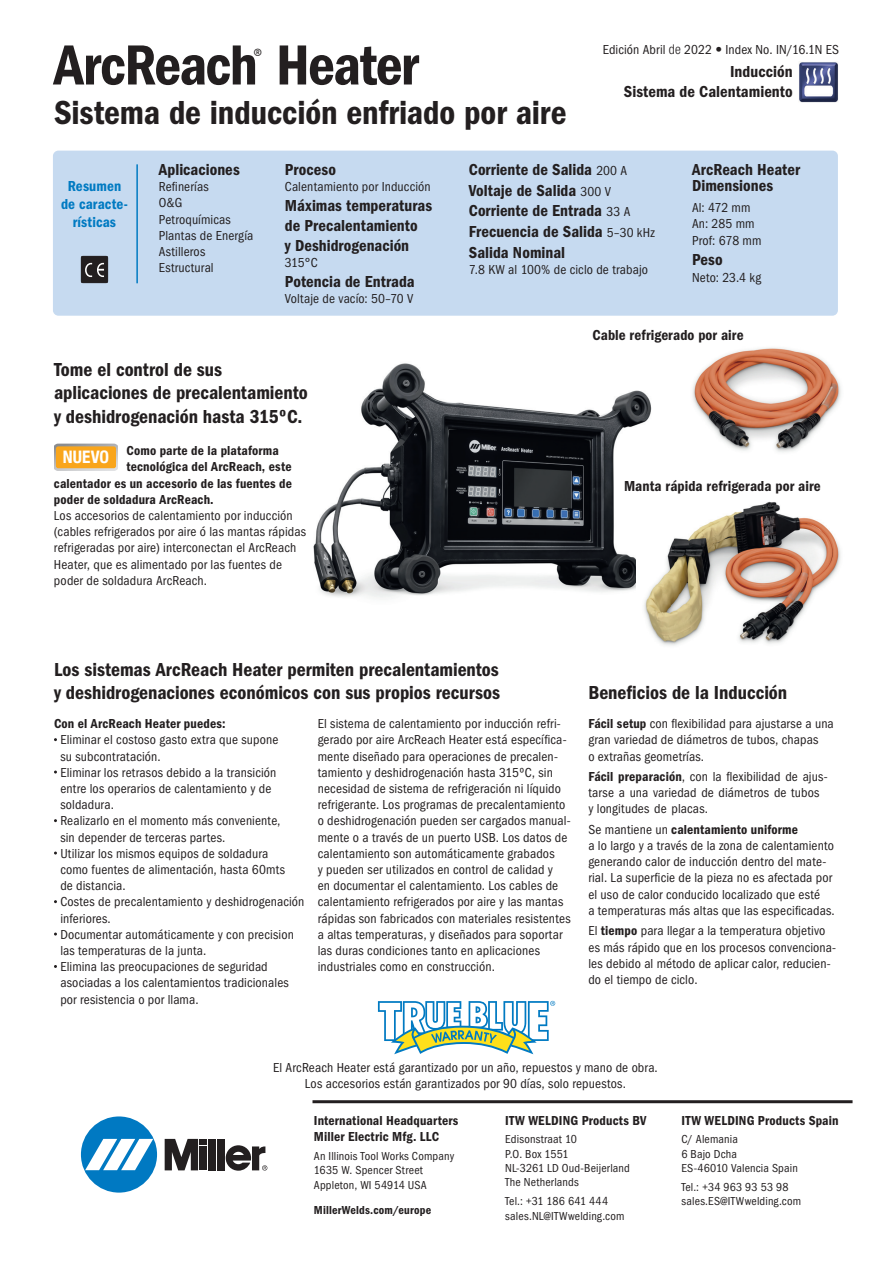
<style>
.page{position:relative;width:893px;height:1263px;background:#fff}
.page>*{position:absolute;margin:0;border:0;box-sizing:border-box;transform-origin:0 0}
.t1{font:58.5px "ITC Franklin Gothic Std Dm Cd";letter-spacing:-.03em;color:#231f20}
.t2{font:34.5px "ITC Franklin Gothic Std Dm Cd";letter-spacing:-.005em;color:#231f20}
.t3{font:19.5px/23.4px "ITC Franklin Gothic Std Dm Cd";color:#231f20}
.t4{font:condensed 18.3px "ITC Franklin Gothic Std";color:#231f20}
.t5{font:700 condensed 17.25px "Helvetica Neue LT Com";letter-spacing:.005em;color:#fff}
.t6{font:16.5px/20.7px "ITC Franklin Gothic Std Dm Cd";color:#231f20}
.t7{font:15px "ITC Franklin Gothic Std Dm Cd";letter-spacing:.005em;color:#231f20}
.t8{font:15px/18px "ITC Franklin Gothic Std Dm Cd";letter-spacing:.005em;color:#007ac2;text-align:center}
.t9{font:condensed 13.5px/16.2px "ITC Franklin Gothic Std";letter-spacing:.01em;color:#231f20}
.t10{font:13.5px/16.2px "ITC Franklin Gothic Std Dm Cd";letter-spacing:.01em;color:#231f20}
.t11{font:condensed 12px/14.4px "ITC Franklin Gothic Std";letter-spacing:.015em;color:#231f20}
.t12{font:12px "ITC Franklin Gothic Std Dm Cd";letter-spacing:.015em;color:#231f20}
.s1{font-family:"Helvetica Neue LT Com";font-weight:300}
.s2{font-family:"Helvetica Neue LT Com";font-weight:200;font-stretch:normal}
.s3{font-family:"ITC Franklin Gothic Std";font-stretch:condensed;font-size:13.5px}
.s4{font-family:"ITC Franklin Gothic Std Dm Cd";font-stretch:normal}
.s5{font-family:"ITC Franklin Gothic Std";font-stretch:condensed}
</style>
<div class="page">
<img style="left:313px;top:363px;width:339px;height:235px">
<img style="left:636px;top:471px;width:205px;height:175px">
<img style="left:799px;top:62px;width:39px;height:40px">
<div style="left:53px;top:151px;width:785px;height:165px;background:#c6daf0;border-radius:5px"></div>
<svg style="left:81px;top:256px;width:27px;height:27px"></svg>
<hr style="left:136px;top:164px;width:2px;height:119px;background:#007ac2">
<div style="left:81px;top:1116px;width:76px;height:76px;background:#0079c2;border-radius:50%"></div>
<svg style="left:85px;top:1139px;width:68px;height:31px"></svg>
<div style="left:209px;top:1139px;width:7px;height:31px;background:#231f20"></div>
<div style="left:218px;top:1139px;width:7px;height:31px;background:#231f20"></div>
<svg style="left:165px;top:1139px;width:42px;height:31px"></svg>
<svg style="left:226px;top:1145px;width:41px;height:26px"></svg>
<hr style="left:312px;top:1100px;width:540px;height:3px;background:#231f20">
<svg style="left:378px;top:1001px;width:177px;height:53px"></svg>
<img style="left:692px;top:347px;width:149px;height:105px">
<svg style="left:54px;top:444px;width:64px;height:27px;background:#e9aa42"></svg>
<h1 class="t1" style="left:54px;top:32px;width:366px">ArcReach Heater</h1>
<h3 class="t4" style="left:253px;top:44px;width:11px">®</h3>
<h2 class="t2" style="left:54px;top:93px;width:514px">Sistema de inducción enfriado por aire</h2>
<p class="t9" style="left:603px;top:42px;width:238px">Edición Abril <span class="s1">de</span> 2022 <span class="s2">•</span> Index No. IN/16.1N ES</p>
<p class="t6" style="left:624px;top:62px;width:170px;line-height:19.8px;text-align:right">Inducción<br>Sistema de Calentamiento</p>
<p class="t8" style="left:61px;top:177px;width:68px">Resumen de caracte&shy;rísticas</p>
<p class="t6" style="left:159px;top:159px;width:82px">Aplicaciones</p>
<p class="t9" style="left:159px;top:179px;width:96px">Refinerías<br>O&amp;G<br>Petroquímicas<br>Plantas de Energía<br>Astilleros<br>Estructural</p>
<p class="t6" style="left:285px;top:159px;width:53px">Proceso</p>
<p class="t9" style="left:285px;top:179px;width:147px">Calentamiento por Inducción</p>
<p class="t6" style="left:285px;top:196px;width:149px;line-height:19.8px">Máximas temperaturas de Precalentamiento<br>y Deshidrogenación</p>
<p class="t9" style="left:285px;top:254px;width:34px">315°C</p>
<p class="t6" style="left:285px;top:271px;width:131px">Potencia de Entrada</p>
<p class="t9" style="left:285px;top:290px;width:130px">Voltaje de vacío: 50–70 V</p>
<h3 class="t3" style="left:54px;top:358px;width:255px">Tome el control de sus aplicaciones de precalentamiento y deshidrogenación hasta 315ºC.</h3>
<p class="t10" style="left:126px;top:443px;width:154px">Como parte de la plataforma</p>
<p class="t10" style="left:126px;top:459px;width:167px">tecnológica del ArcReach, este</p>
<p class="t10" style="left:54px;top:475px;width:239px">calentador es un accesorio de las fuentes de</p>
<p class="t10" style="left:54px;top:491px;width:161px">poder de soldadura ArcReach.</p>
<p class="t9" style="left:54px;top:507px;width:254px">Los accesorios de calentamiento por inducción (cables refrigerados por aire ó las mantas rápidas refrigeradas por aire) interconectan el ArcReach Heater, que es alimentado por las fuentes de poder de soldadura ArcReach.</p>
<p class="t5" style="left:63px;top:447px;width:48px">NUEVO</p>
<p class="t6" style="left:469px;top:159px;width:187px">Corriente de Salida <span class="s3">200 A<br></span>Voltaje de Salida <span class="s3">300 V<br></span>Corriente de Entrada <span class="s3">33 A<br></span>Frecuencia de Salida <span class="s3">5–30 kHz<br></span>Salida Nominal</p>
<p class="t9" style="left:469px;top:262px;width:181px">7.8 KW al 100% de ciclo de trabajo</p>
<p class="t6" style="left:692px;top:161px;width:110px;line-height:16.5px">ArcReach Heater<br>Dimensiones</p>
<p class="t9" style="left:692px;top:199px;width:71px">Al: 472 mm<br>An: 285 mm<br>Prof: 678 mm</p>
<p class="t6" style="left:692px;top:250px;width:32px">Peso</p>
<p class="t9" style="left:692px;top:269px;width:71px">Neto: 23.4 kg</p>
<p class="t7" style="left:592px;top:327px;width:153px">Cable refrigerado por aire</p>
<p class="t7" style="left:624px;top:478px;width:198px">Manta rápida refrigerada por aire</p>
<h3 class="t3" style="left:54px;top:658px;width:448px">Los sistemas ArcReach Heater permiten precalentamientos y deshidrogenaciones económicos con sus propios recursos</h3>
<h3 class="t3" style="left:588px;top:681px;width:200px">Beneficios de la Inducción</h3>
<p class="t10" style="left:54px;top:716px;width:173px">Con el ArcReach Heater puedes:</p>
<p class="t9" style="left:60px;top:732px;width:246px">Eliminar el costoso gasto extra que supone<br>su subcontratación.<br>Eliminar los retrasos debido a la transición entre los operarios de calentamiento y de soldadura.<br>Realizarlo en el momento más conveniente,<br>sin depender de terceras partes.<br>Utilizar los mismos equipos de soldadura<br>como fuentes de alimentación, hasta 60mts<br>de distancia.<br>Costes de precalentamiento y deshidrogenación inferiores.<br>Documentar automáticamente y con precision las temperaturas de la junta.<br>Elimina las preocupaciones de seguridad asociadas a los calentamientos tradicionales por resistencia o por llama.</p>
<p class="t9" style="left:318px;top:716px;width:254px">El sistema de calentamiento por inducción refri&shy;gerado por aire ArcReach Heater está específica&shy;mente diseñado para operaciones de precalen&shy;tamiento y deshidrogenación hasta 315ºC, sin necesidad de sistema de refrigeración ni líquido refrigerante. Los programas de precalentamiento o deshidrogenación pueden ser cargados manual&shy;mente o a través de un puerto USB. Los datos de calentamiento son automáticamente grabados<br>y pueden ser utilizados en control de calidad y<br>en documentar el calentamiento. Los cables de calentamiento refrigerados por aire y las mantas rápidas son fabricados con materiales resistentes a altas temperaturas, y diseñados para soportar las duras condiciones tanto en aplicaciones industriales como en construcción.</p>
<p class="t9" style="left:588px;top:716px;width:247px"><span class="s4">Fácil setup</span> con flexibilidad para ajustarse a una gran variedad de diámetros de tubos, chapas<br>o extrañas geometrías.</p>
<p class="t9" style="left:588px;top:768px;width:241px"><span class="s4">Fácil preparación</span>, con la flexibilidad de ajus&shy;tarse a una variedad de diámetros de tubos y longitudes de placas.</p>
<p class="t10" style="left:588px;top:821px;width:211px"><span class="s5">Se mantiene un</span> calentamiento uniforme</p>
<p class="t9" style="left:588px;top:837px;width:248px">a lo largo y a través de la zona de calentamiento generando calor de inducción dentro del mate&shy;rial. La superficie de la pieza no es afectada por el uso de calor conducido localizado que esté<br>a temperaturas más altas que las especificadas.</p>
<p class="t9" style="left:588px;top:923px;width:249px">El <span class="s4">tiempo</span> para llegar a la temperatura objetivo es más rápido que en los procesos convenciona&shy;les debido al método de aplicar calor, reducien&shy;do el tiempo de ciclo.</p>
<p class="t9" style="left:273px;top:1059px;width:386px;text-align:center">El ArcReach Heater está garantizado por un año, repuestos y mano de obra.<br>Los accesorios están garantizados por 90 días, solo repuestos.</p>
<p class="t10" style="left:314px;top:1112px;width:146px">International Headquarters<br>Miller Electric Mfg. LLC</p>
<p class="t11" style="left:314px;top:1149px;width:142px">An Illinois Tool Works Company<br>1635 W. Spencer Street<br>Appleton, WI 54914 USA</p>
<p class="t12" style="left:314px;top:1203px;width:119px">MillerWelds.com/europe</p>
<p class="t10" style="left:505px;top:1112px;width:143px">ITW WELDING Products BV</p>
<p class="t11" style="left:505px;top:1132px;width:126px">Edisonstraat 10<br>P.O. Box 1551<br>NL-3261 LD Oud-Beijerland<br>The Netherlands</p>
<p class="t11" style="left:505px;top:1194px;width:121px">Tel.: +31 186 641 444 sales.NL@ITWwelding.com</p>
<p class="t10" style="left:681px;top:1112px;width:159px">ITW WELDING Products Spain</p>
<p class="t11" style="left:681px;top:1132px;width:118px">C/ Alemania<br>6 Bajo Dcha<br>ES-46010 Valencia Spain</p>
<p class="t11" style="left:681px;top:1180px;width:121px">Tel.: +34 963 93 53 98 sales.ES@ITWwelding.com</p>
</div>
